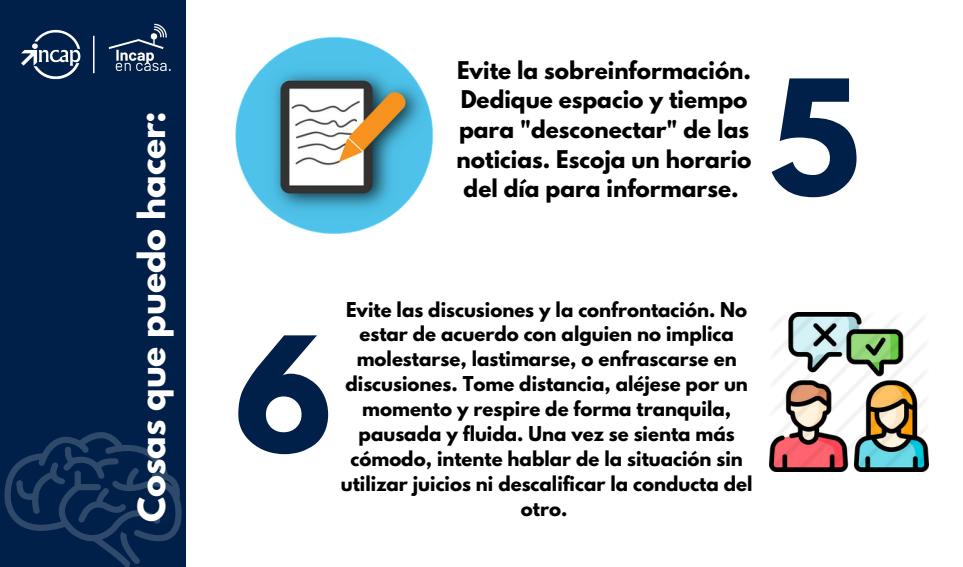
<style>
.page{position:relative;width:963px;height:567px;background:#fff}
.page>*{position:absolute;margin:0;border:0;box-sizing:border-box;transform-origin:0 0}
.t1{font:700 141.6px "League Spartan";color:#012049}
.t2{font:700 33.2px "League Spartan";color:#fff}
.t3{font:700 21.6px/29.6px "League Spartan";color:#000;text-align:center}
.t4{font:700 18px/24.8px "League Spartan";color:#000;text-align:center}
</style>
<div class="page">
<div style="left:0;top:0;width:185px;height:567px;background:#012049"></div>
<svg style="left:5px;top:432px;width:177px;height:135px"></svg>
<img style="left:21px;top:23px;width:136px;height:57px">
<img style="left:769px;top:312px;width:159px;height:159px">
<img style="left:157px;top:0;width:277px;height:264px">
<h2 class="t2" style="left:135px;top:522px;width:413px;rotate:-90deg">Cosas que puedo hacer:</h2>
<p class="t3" style="left:457px;top:58px;width:296px">Evite la sobreinformación.<br>Dedique espacio y tiempo para "desconectar" de las noticias. Escoja un horario del día para informarse.</p>
<h1 class="t1" style="left:769px;top:68px;width:92px">5</h1>
<h1 class="t1" style="left:235px;top:325px;width:99px">6</h1>
<p class="t4" style="left:341px;top:299px;width:413px">Evite las discusiones y la confrontación. No estar de acuerdo con alguien no implica molestarse, lastimarse, o enfrascarse en discusiones. Tome distancia, aléjese por un momento y respire de forma tranquila, pausada y fluida. Una vez se sienta más cómodo, intente hablar de la situación sin utilizar juicios ni descalificar la conducta del otro.</p>
</div>
